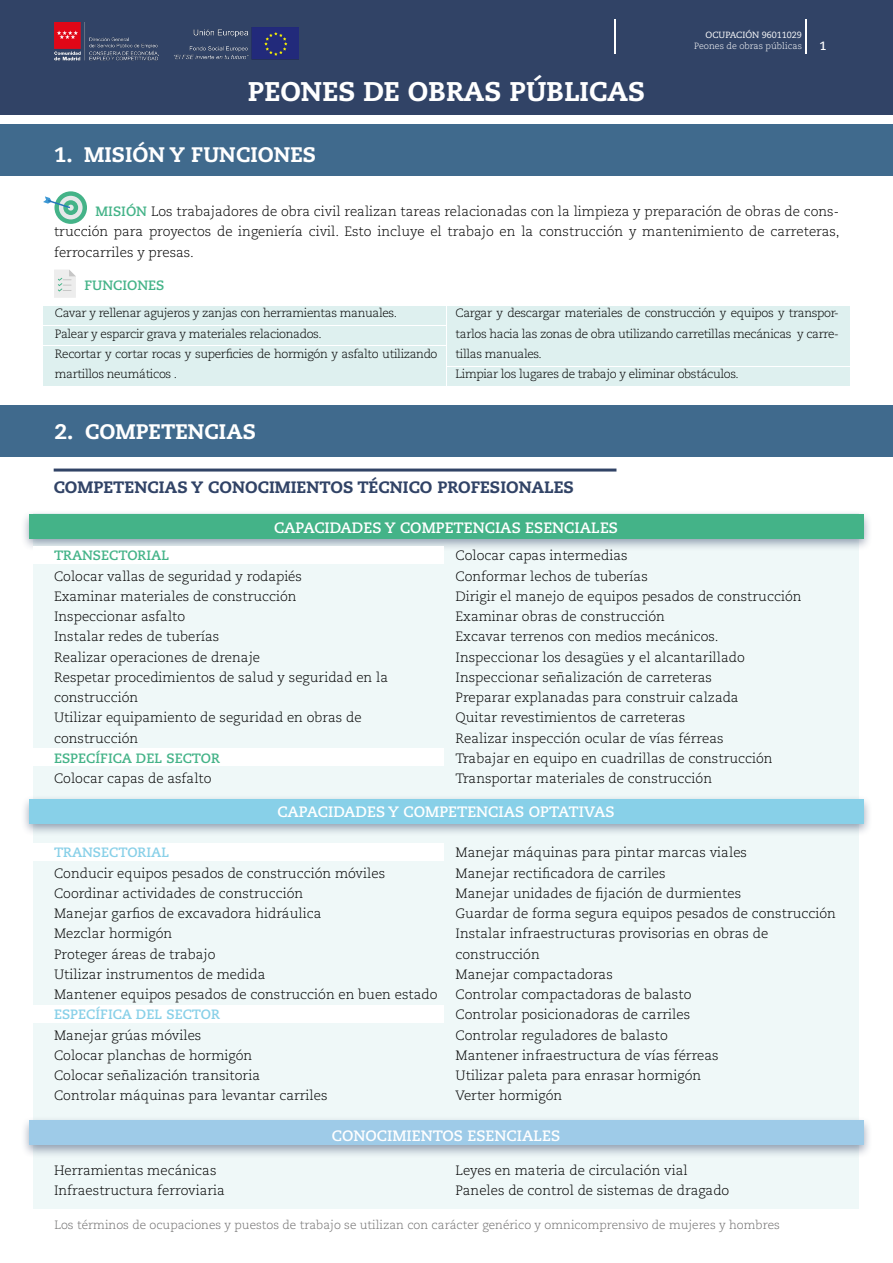
<style>
.page{position:relative;width:893px;height:1263px;background:#fff}
.page>*{position:absolute;margin:0;border:0;box-sizing:border-box;transform-origin:0 0}
.t1{font:800 27px "Caecilia LT Std";color:#fff}
.t2{font:800 21px "Caecilia LT Std";color:#fff}
.t3{font:800 16.5px "Caecilia LT Std";color:#314366}
.t4{font:700 15px "Caecilia LT Std";color:#fff}
.t5{font:300 13.5px/20.2px "Caecilia LT Std";color:#000}
.t6{font:700 13.5px "Caecilia LT Std";color:#44b388}
.t7{font:700 13.5px "Caecilia LT Std";color:#88d0e8}
.t8{font:300 12px/20.2px "Caecilia LT Std";letter-spacing:-.03em;color:#000}
.t9{font:300 12px "Caecilia LT Std";color:#706f6f}
.t10{font:700 12px "Caecilia LT Std";color:#fff}
.t11{font:300 9px "Caecilia LT Std";color:#fff}
.t12{font:9px "Caecilia LT Std";color:#fff}
.s1{font-weight:700;color:#44b388}
</style>
<div class="page">
<div style="left:0;top:0;width:893px;height:115px;background:#314366"></div>
<hr style="left:805px;top:20px;width:1px;height:34px;background:#fff">
<hr style="left:614px;top:20px;width:1px;height:34px;background:#fff">
<div style="left:0;top:124px;width:893px;height:52px;background:#406a8d"></div>
<img style="left:174px;top:28px;width:124px;height:32px">
<img style="left:54px;top:22px;width:104px;height:39px">
<div style="left:34px;top:513px;width:825px;height:695px;background:#eff8f8"></div>
<div style="left:20px;top:509px;width:853px;height:43px;background:#314366;opacity:.5"></div>
<div style="left:29px;top:514px;width:835px;height:24px;background:#44b388"></div>
<div style="left:20px;top:794px;width:853px;height:43px;background:#314366;opacity:.5"></div>
<div style="left:29px;top:799px;width:835px;height:24px;background:#88d0e8"></div>
<div style="left:43px;top:306px;width:403px;height:19px;background:#def0ef"></div>
<div style="left:447px;top:306px;width:403px;height:25px;background:#def0ef"></div>
<div style="left:43px;top:326px;width:403px;height:19px;background:#def0ef"></div>
<div style="left:447px;top:326px;width:403px;height:39px;background:#def0ef"></div>
<div style="left:43px;top:346px;width:403px;height:39px;background:#def0ef"></div>
<div style="left:447px;top:367px;width:403px;height:18px;background:#def0ef"></div>
<svg style="left:54px;top:191px;width:33px;height:33px"></svg>
<svg style="left:59px;top:196px;width:24px;height:23px"></svg>
<div style="left:63px;top:200px;width:15px;height:15px;background:#44b388;border-radius:50%"></div>
<svg style="left:43px;top:196px;width:31px;height:15px"></svg>
<svg style="left:54px;top:270px;width:22px;height:28px"></svg>
<div style="left:0;top:405px;width:893px;height:52px;background:#406a8d"></div>
<hr style="left:54px;top:468px;width:562px;height:3px;background:#314366">
<div style="left:34px;top:546px;width:410px;height:17px;background:#fff"></div>
<div style="left:34px;top:748px;width:410px;height:17px;background:#fff"></div>
<div style="left:34px;top:843px;width:410px;height:18px;background:#fff"></div>
<div style="left:34px;top:1005px;width:410px;height:17px;background:#fff"></div>
<div style="left:20px;top:1115px;width:853px;height:43px;background:#314366;opacity:.5"></div>
<div style="left:29px;top:1121px;width:835px;height:23px;background:#9ecbe8"></div>
<h1 class="t1" style="left:248px;top:75px;width:399px">PEONES DE OBRAS PÚBLICAS</h1>
<h2 class="t2" style="left:54px;top:142px;width:180px">1. MISIÓN Y FUNCIONES</h2>
<p class="t12" style="left:706px;top:29px;width:98px">OCUPACIÓN 96011029</p>
<p class="t11" style="left:694px;top:41px;width:109px">Peones de obras públicas</p>
<p class="t10" style="left:819px;top:39px;width:9px">1</p>
<p class="t5" style="left:54px;top:202px;width:787px;text-align:justify;text-indent:42px"><span class="s1">MISIÓN</span> Los trabajadores de obra civil realizan tareas relacionadas con la limpieza y preparación de obras de cons&shy;trucción para proyectos de ingeniería civil. Esto incluye el trabajo en la construcción y mantenimiento de carreteras, ferrocarriles y presas.</p>
<p class="t6" style="left:84px;top:278px;width:81px">FUNCIONES</p>
<p class="t8" style="left:55px;top:303px;width:384px">Cavar y rellenar agujeros y zanjas con herramientas manuales.<br>Palear y esparcir grava y materiales relacionados.<br>Recortar y cortar rocas y superficies de hormigón y asfalto utilizando martillos neumáticos .</p>
<p class="t8" style="left:455px;top:303px;width:385px">Cargar y descargar materiales de construcción y equipos y transpor&shy;tarlos hacia las zonas de obra utilizando carretillas mecánicas y carre&shy;tillas manuales.<br>Limpiar los lugares de trabajo y eliminar obstáculos.</p>
<h2 class="t2" style="left:55px;top:418px;width:135px">2. COMPETENCIAS</h2>
<p class="t3" style="left:54px;top:477px;width:83px">COMPETENCIAS</p>
<p class="t3" style="left:191px;top:477px;width:30px">Y CONOCI</p>
<p class="t3" style="left:275px;top:477px;width:116px">MIENTOS TÉCNICO</p>
<p class="t3" style="left:437px;top:477px;width:55px">PROFESIONALES</p>
<p class="t4" style="left:274px;top:519px;width:345px">CAPACIDADES Y COMPETENCIAS ESENCIALES</p>
<p class="t6" style="left:54px;top:548px;width:117px">TRANSECTORIAL</p>
<p class="t5" style="left:54px;top:566px;width:336px">Colocar vallas de seguridad y rodapiés<br>Examinar materiales de construcción<br>Inspeccionar asfalto<br>Instalar redes de tuberías<br>Realizar operaciones de drenaje<br>Respetar procedimientos de salud y seguridad en la construcción<br>Utilizar equipamiento de seguridad en obras de construcción</p>
<p class="t6" style="left:54px;top:750px;width:167px">ESPECÍFICA DEL SECTOR</p>
<p class="t5" style="left:54px;top:769px;width:159px">Colocar capas de asfalto</p>
<p class="t5" style="left:455px;top:546px;width:348px">Colocar capas intermedias<br>Conformar lechos de tuberías<br>Dirigir el manejo de equipos pesados de construcción Examinar obras de construcción<br>Excavar terrenos con medios mecánicos.<br>Inspeccionar los desagües y el alcantarillado Inspeccionar señalización de carreteras<br>Preparar explanadas para construir calzada<br>Quitar revestimientos de carreteras<br>Realizar inspección ocular de vías férreas<br>Trabajar en equipo en cuadrillas de construcción Transportar materiales de construcción</p>
<p class="t4" style="left:278px;top:803px;width:338px">CAPACIDADES Y COMPETENCIAS OPTATIVAS</p>
<p class="t7" style="left:54px;top:845px;width:117px">TRANSECTORIAL</p>
<p class="t5" style="left:54px;top:863px;width:385px">Conducir equipos pesados de construcción móviles Coordinar actividades de construcción<br>Manejar garfios de excavadora hidráulica<br>Mezclar hormigón<br>Proteger áreas de trabajo<br>Utilizar instrumentos de medida<br>Mantener equipos pesados de construcción en buen estado</p>
<p class="t7" style="left:54px;top:1007px;width:167px">ESPECÍFICA DEL SECTOR</p>
<p class="t5" style="left:54px;top:1025px;width:275px">Manejar grúas móviles<br>Colocar planchas de hormigón<br>Colocar señalización transitoria<br>Controlar máquinas para levantar carriles</p>
<p class="t5" style="left:455px;top:843px;width:382px">Manejar máquinas para pintar marcas viales<br>Manejar rectificadora de carriles<br>Manejar unidades de fijación de durmientes<br>Guardar de forma segura equipos pesados de construcción Instalar infraestructuras provisorias en obras de construcción<br>Manejar compactadoras<br>Controlar compactadoras de balasto<br>Controlar posicionadoras de carriles<br>Controlar reguladores de balasto<br>Mantener infraestructura de vías férreas<br>Utilizar paleta para enrasar hormigón<br>Verter hormigón</p>
<p class="t4" style="left:332px;top:1127px;width:230px">CONOCIMIENTOS ESENCIALES</p>
<p class="t5" style="left:54px;top:1160px;width:172px">Herramientas mecánicas<br>Infraestructura ferroviaria</p>
<p class="t5" style="left:455px;top:1160px;width:275px">Leyes en materia de circulación vial<br>Paneles de control de sistemas de dragado</p>
<p class="t9" style="left:54px;top:1218px;width:727px">Los términos de ocupaciones y puestos de trabajo se utilizan con carácter genérico y omnicomprensivo de mujeres y hombres</p>
</div>
